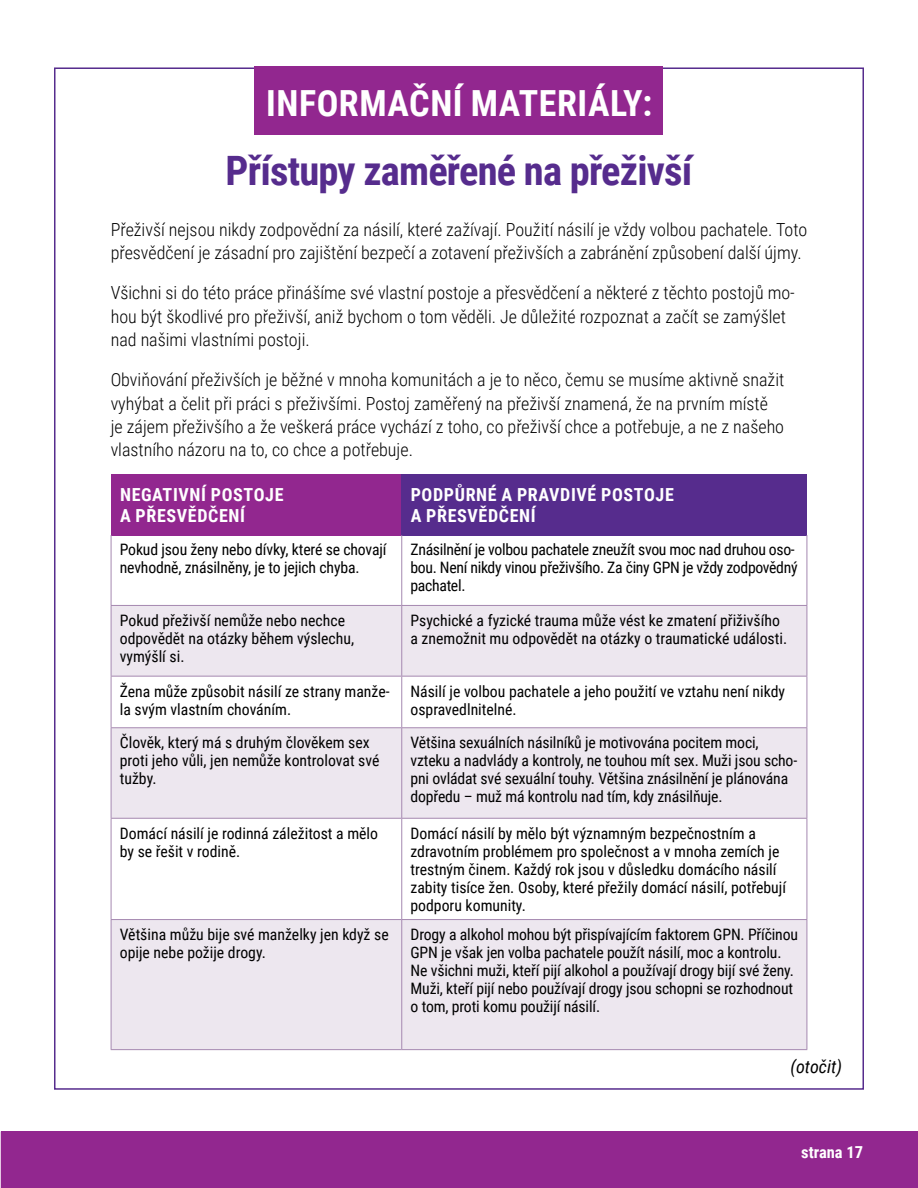
<style>
.page{position:relative;width:918px;height:1188px;background:#fff}
.page>*{position:absolute;margin:0;border:0;box-sizing:border-box;transform-origin:0 0}
.t1{font:700 40.5px "Roboto Condensed";letter-spacing:-.02em;color:#562c8d}
.t2{font:700 36px "Roboto Condensed";letter-spacing:.015em;color:#fff}
.t3{font:300 18px/23.2px "Roboto Condensed";color:#000}
.t4{font:700 18px/21.6px "Roboto Condensed";letter-spacing:.035em;color:#fff}
.t5{font:italic 18px "Roboto Condensed";color:#000}
.t6{font:700 16.5px "Roboto Condensed";color:#fff}
.t7{font:15.75px/18px "Roboto Condensed";letter-spacing:-.01em;color:#000}
</style>
<div class="page">
<div style="left:255px;top:66px;width:408px;height:68px;background:#92278f"></div>
<div style="left:111px;top:474px;width:291px;height:61px;background:#92278f"></div>
<div style="left:402px;top:474px;width:405px;height:61px;background:#562c8d"></div>
<svg style="left:112px;top:606px;width:695px;height:443px;fill:#ede7ef"></svg>
<hr style="left:111px;top:535px;width:1px;height:70px;background:#a588b0">
<hr style="left:401px;top:535px;width:1px;height:70px;background:#a588b0">
<hr style="left:807px;top:535px;width:1px;height:70px;background:#a588b0">
<hr style="left:111px;top:605px;width:291px;height:1px;background:#a588b0">
<hr style="left:111px;top:606px;width:1px;height:70px;background:#a588b0">
<hr style="left:402px;top:605px;width:405px;height:1px;background:#a588b0">
<hr style="left:401px;top:606px;width:1px;height:70px;background:#a588b0">
<hr style="left:807px;top:606px;width:1px;height:70px;background:#a588b0">
<hr style="left:111px;top:676px;width:291px;height:1px;background:#a588b0">
<hr style="left:111px;top:677px;width:1px;height:50px;background:#a588b0">
<hr style="left:402px;top:676px;width:405px;height:1px;background:#a588b0">
<hr style="left:401px;top:677px;width:1px;height:50px;background:#a588b0">
<hr style="left:807px;top:677px;width:1px;height:50px;background:#a588b0">
<hr style="left:111px;top:727px;width:291px;height:1px;background:#a588b0">
<hr style="left:111px;top:728px;width:1px;height:90px;background:#a588b0">
<hr style="left:402px;top:727px;width:405px;height:1px;background:#a588b0">
<hr style="left:401px;top:728px;width:1px;height:90px;background:#a588b0">
<hr style="left:807px;top:728px;width:1px;height:90px;background:#a588b0">
<hr style="left:111px;top:818px;width:291px;height:1px;background:#a588b0">
<hr style="left:111px;top:819px;width:1px;height:100px;background:#a588b0">
<hr style="left:402px;top:818px;width:405px;height:1px;background:#a588b0">
<hr style="left:401px;top:819px;width:1px;height:100px;background:#a588b0">
<hr style="left:807px;top:819px;width:1px;height:100px;background:#a588b0">
<hr style="left:111px;top:919px;width:291px;height:1px;background:#a588b0">
<hr style="left:111px;top:920px;width:1px;height:129px;background:#a588b0">
<hr style="left:402px;top:919px;width:405px;height:1px;background:#a588b0">
<hr style="left:401px;top:920px;width:1px;height:129px;background:#a588b0">
<hr style="left:807px;top:920px;width:1px;height:129px;background:#a588b0">
<hr style="left:111px;top:1049px;width:291px;height:1px;background:#a588b0">
<hr style="left:402px;top:1049px;width:405px;height:1px;background:#a588b0">
<div style="left:2px;top:1131px;width:916px;height:57px;background:#92278f"></div>
<h2 class="t2" style="left:266px;top:78px;width:388px">INFORMAČNÍ MATERIÁLY:</h2>
<h1 class="t1" style="left:226px;top:142px;width:468px">Přístupy zaměřené na přeživší</h1>
<p class="t3" style="left:111px;top:217px;width:698px">Přeživší nejsou nikdy zodpovědní za násilí, které zažívají. Použití násilí je vždy volbou pachatele. Toto přesvědčení je zásadní pro zajištění bezpečí a zotavení přeživších a zabránění způsobení další újmy.</p>
<p class="t3" style="left:111px;top:281px;width:686px">Všichni si do této práce přinášíme své vlastní postoje a přesvědčení a některé z těchto postojů mo&shy;hou být škodlivé pro přeživší, aniž bychom o tom věděli. Je důležité rozpoznat a začít se zamýšlet nad našimi vlastními postoji.</p>
<p class="t3" style="left:111px;top:368px;width:675px">Obviňování přeživších je běžné v mnoha komunitách a je to něco, čemu se musíme aktivně snažit vyhýbat a čelit při práci s přeživšími. Postoj zaměřený na přeživší znamená, že na prvním místě je zájem přeživšího a že veškerá práce vychází z toho, co přeživší chce a potřebuje, a ne z našeho vlastního názoru na to, co chce a potřebuje.</p>
<p class="t4" style="left:120px;top:483px;width:165px">NEGATIVNÍ POSTOJE<br>A PŘESVĚDČENÍ</p>
<p class="t4" style="left:411px;top:483px;width:265px">PODPŮRNÉ A PRAVDIVÉ POSTOJE<br>A PŘESVĚDČENÍ</p>
<p class="t7" style="left:120px;top:540px;width:268px">Pokud jsou ženy nebo dívky, které se chovají nevhodně, znásilněny, je to jejich chyba.</p>
<p class="t7" style="left:411px;top:540px;width:389px">Znásilnění je volbou pachatele zneužít svou moc nad druhou oso&shy;bou. Není nikdy vinou přeživšího. Za činy GPN je vždy zodpovědný pachatel.</p>
<p class="t7" style="left:120px;top:611px;width:236px">Pokud přeživší nemůže nebo nechce odpovědět na otázky během výslechu, vymýšlí si.</p>
<p class="t7" style="left:411px;top:611px;width:378px">Psychické a fyzické trauma může vést ke zmatení přiživšího a znemožnit mu odpovědět na otázky o traumatické události.</p>
<p class="t7" style="left:120px;top:682px;width:271px">Žena může způsobit násilí ze strany manže&shy;la svým vlastním chováním.</p>
<p class="t7" style="left:411px;top:682px;width:376px">Násilí je volbou pachatele a jeho použití ve vztahu není nikdy ospravedlnitelné.</p>
<p class="t7" style="left:120px;top:733px;width:261px">Člověk, který má s druhým člověkem sex proti jeho vůli, jen nemůže kontrolovat své tužby.</p>
<p class="t7" style="left:411px;top:733px;width:388px">Většina sexuálních násilníků je motivována pocitem moci, vzteku a nadvlády a kontroly, ne touhou mít sex. Muži jsou scho&shy;pni ovládat své sexuální touhy. Většina znásilnění je plánována dopředu – muž má kontrolu nad tím, kdy znásilňuje.</p>
<p class="t7" style="left:120px;top:824px;width:260px">Domácí násilí je rodinná záležitost a mělo by se řešit v rodině.</p>
<p class="t7" style="left:411px;top:824px;width:377px">Domácí násilí by mělo být významným bezpečnostním a zdravotním problémem pro společnost a v mnoha zemích je trestným činem. Každý rok jsou v důsledku domácího násilí zabity tisíce žen. Osoby, které přežily domácí násilí, potřebují podporu komunity.</p>
<p class="t7" style="left:120px;top:925px;width:270px">Většina můžu bije své manželky jen když se opije nebe požije drogy.</p>
<p class="t7" style="left:411px;top:925px;width:389px">Drogy a alkohol mohou být přispívajícím faktorem GPN. Příčinou GPN je však jen volba pachatele použít násilí, moc a kontrolu.<br>Ne všichni muži, kteří pijí alkohol a používají drogy bijí své ženy.<br>Muži, kteří pijí nebo používají drogy jsou schopni se rozhodnout o tom, proti komu použijí násilí.</p>
<p class="t5" style="left:791px;top:1054px;width:53px">(otočit)</p>
<p class="t6" style="left:801px;top:1141px;width:63px">strana 17</p>
</div>
